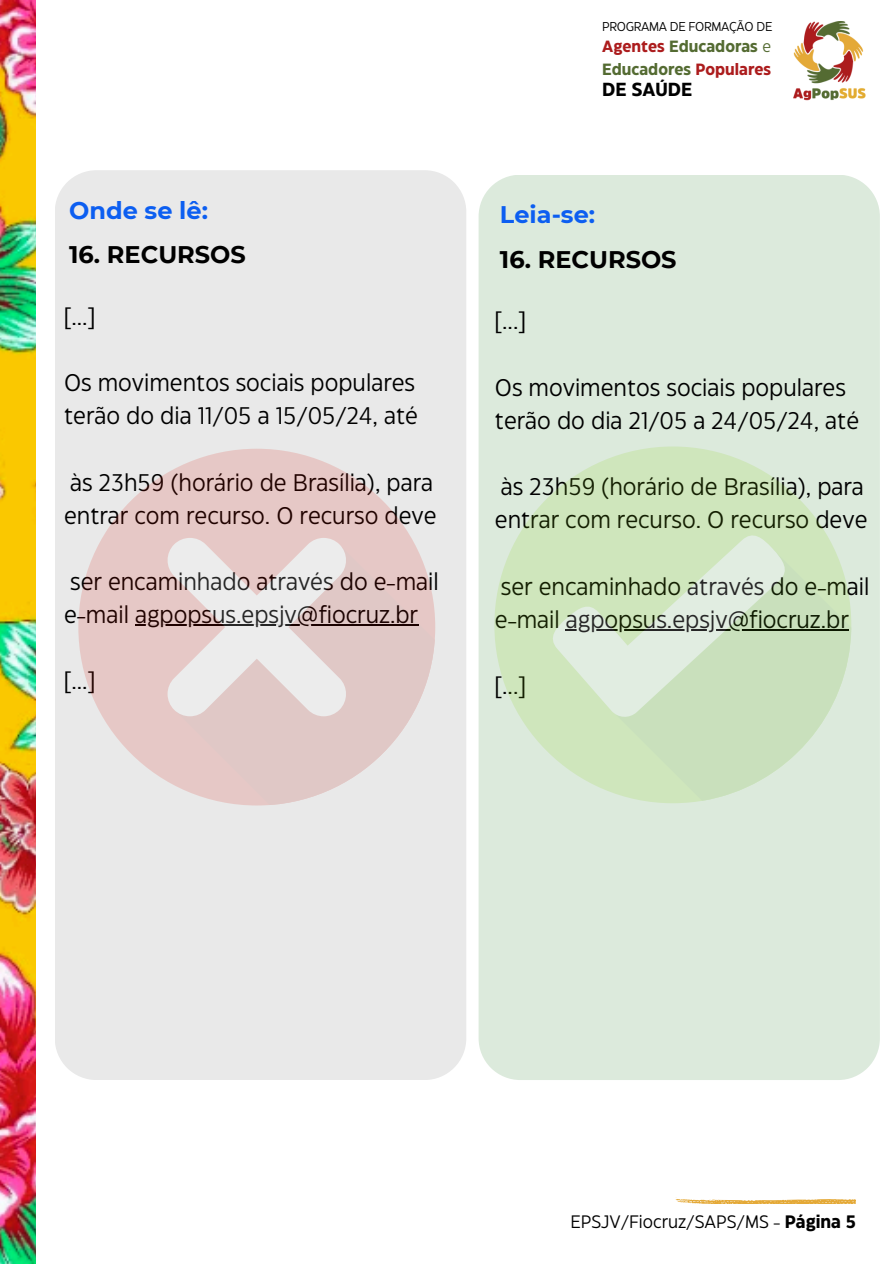
<style>
.page{position:relative;width:894px;height:1264px;background:#fff}
.page>*{position:absolute;margin:0;border:0;box-sizing:border-box;transform-origin:0 0}
.t1{font:24px/33.2px "Eastman Grotesque";color:#000}
.t2{font:700 24px "Montserrat";color:#000}
.t3{font:700 24px "Montserrat";color:#0c5ef1}
.t4{font:700 18.9px "Eastman Grotesque";color:#000}
.t5{font:18px "Eastman Grotesque";color:#000}
.t6{font:700 16.2px/23.7px "Eastman Grotesque";color:#546b32}
.t7{font:12.9px "Eastman Grotesque";letter-spacing:-.025em;color:#000}
.s1{color:#ac1c1d}
.s2{font-weight:400}
.s3{font-weight:700}
</style>
<div class="page">
<img style="left:793px;top:21px;width:72px;height:80px">
<svg style="left:675px;top:1197px;width:180px;height:5px"></svg>
<img style="left:0;top:0;width:36px;height:1263px">
<div style="left:55px;top:170px;width:411px;height:909px;background:#e9e9e9"></div>
<div style="left:478px;top:175px;width:401px;height:905px;background:#dceadc"></div>
<div style="left:78px;top:448px;width:357px;height:357px;background:#e6c8c6;border-radius:50%"></div>
<svg style="left:174px;top:544px;width:261px;height:261px"></svg>
<svg style="left:165px;top:538px;width:183px;height:178px"></svg>
<div style="left:494px;top:446px;width:357px;height:357px;background:#cfe6bc;border-radius:50%"></div>
<svg style="left:607px;top:545px;width:244px;height:255px"></svg>
<svg style="left:553px;top:535px;width:237px;height:184px"></svg>
<p class="t3" style="left:69px;top:195px;width:140px">Onde se lê:</p>
<h6 class="t2" style="left:69px;top:240px;width:178px">16. RECURSOS</h6>
<h3 class="t1" style="left:64px;top:301px;width:32px">[...]</h3>
<h3 class="t1" style="left:64px;top:368px;width:355px">Os movimentos sociais populares terão do dia 11/05 a 15/05/24, até</h3>
<p class="t1" style="left:64px;top:467px;width:374px">às 23h59 (horário de Brasília), para entrar com recurso. O recurso deve</p>
<h2 class="t1" style="left:64px;top:566px;width:376px">ser encaminhado através do e-mail e-mail agpopsus.epsjv@fiocruz.br</h2>
<h2 class="t1" style="left:64px;top:666px;width:32px">[...]</h2>
<h3 class="t7" style="left:602px;top:21px;width:172px">PROGRAMA DE FORMAÇÃO DE</h3>
<h3 class="t6" style="left:602px;top:35px;width:170px"><span class="s1">Agentes</span> Educadoras <span class="s2">e<br></span>Educadores <span class="s1">Populares</span></h3>
<h3 class="t4" style="left:602px;top:82px;width:91px">DE SAÚDE</h3>
<h4 class="t3" style="left:500px;top:200px;width:97px">Leia-se:</h4>
<h3 class="t2" style="left:500px;top:244px;width:178px">16. RECURSOS</h3>
<h3 class="t1" style="left:494px;top:306px;width:32px">[...]</h3>
<p class="t1" style="left:494px;top:372px;width:366px">Os movimentos sociais populares terão do dia 21/05 a 24/05/24, até</p>
<h3 class="t1" style="left:494px;top:471px;width:374px">às 23h59 (horário de Brasília), para entrar com recurso. O recurso deve</h3>
<h3 class="t1" style="left:494px;top:571px;width:376px">ser encaminhado através do e-mail e-mail agpopsus.epsjv@fiocruz.br</h3>
<h3 class="t1" style="left:494px;top:670px;width:32px">[...]</h3>
<p class="t5" style="left:570px;top:1214px;width:287px">EPSJV/Fiocruz/SAPS/MS - <span class="s3">Página 5</span></p>
</div>
